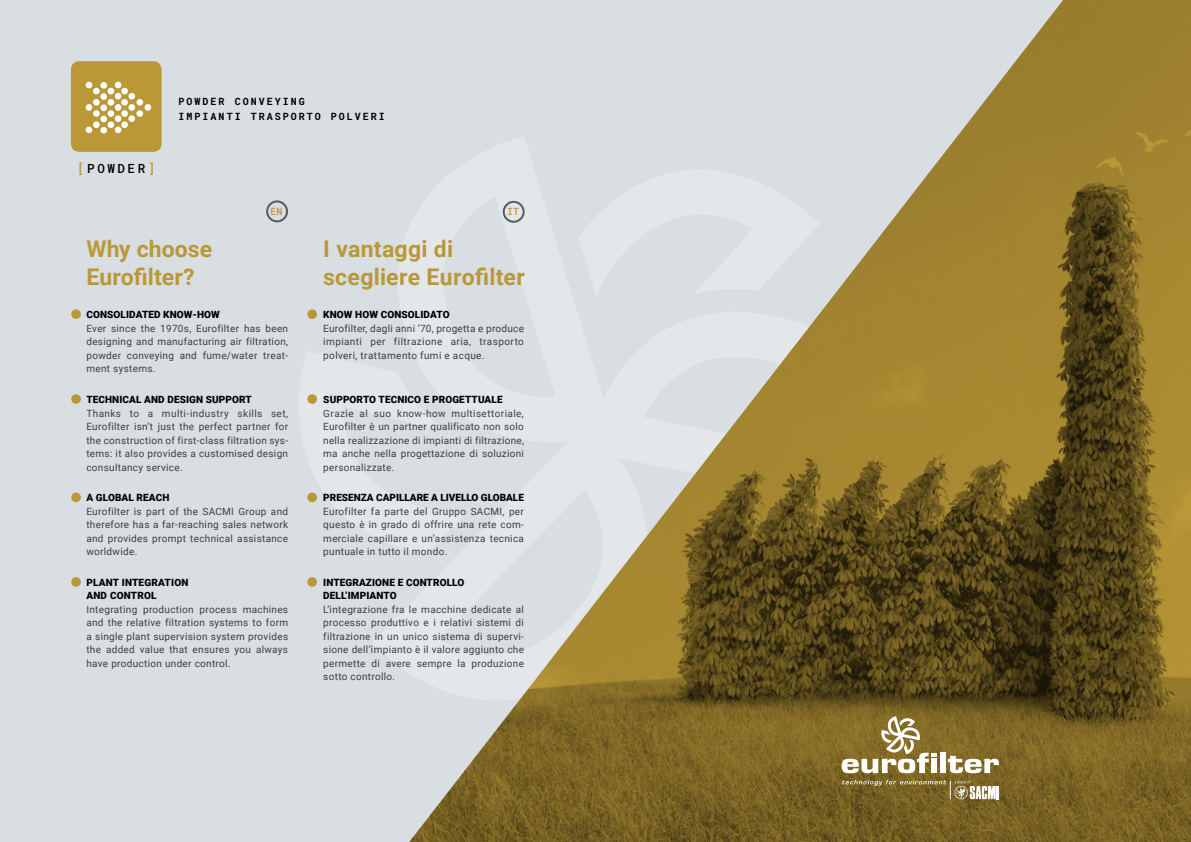
<style>
.page{position:relative;width:1191px;height:842px;background:#fff}
.page>*{position:absolute;margin:0;border:0;box-sizing:border-box;transform-origin:0 0}
.t1{font:700 23px/27.6px "Roboto";letter-spacing:.01em;color:#ba9838}
.t2{font:500 12.6px "Roboto Mono";letter-spacing:.2em;color:#000}
.t3{font:10px/13.5px "Roboto";letter-spacing:.03em;color:#3d3d3f;text-align:justify}
.t4{font:900 10px/13.5px "Roboto";letter-spacing:.01em;color:#000}
.t5{font:700 10px/15px "Roboto Mono";letter-spacing:.2em;color:#000}
.t6{font:500 10px "Roboto Mono";color:#ba9838}
.s1{color:#ba9838}
</style>
<div class="page">
<div style="left:0;top:0;width:409px;height:842px;background:#d8dee1"></div>
<svg style="left:298px;top:351px;width:65px;height:203px;background:#dee3e5"></svg>
<svg style="left:363px;top:136px;width:46px;height:564px;background:#dae0e3"></svg>
<img style="left:409px;top:0;width:782px;height:842px">
<svg style="left:841px;top:716px;width:95px;height:57px"></svg>
<div style="left:930px;top:759px;width:6px;height:14px;background:#fff"></div>
<div style="left:940px;top:753px;width:5px;height:20px;background:#fff"></div>
<svg style="left:948px;top:756px;width:51px;height:17px"></svg>
<svg style="left:842px;top:780px;width:156px;height:19px;background:#8d7b48"></svg>
<div style="left:71px;top:61px;width:91px;height:91px;background:#ba9838;border-radius:8px"></div>
<svg style="left:86px;top:127px;width:6px;height:6px"></svg>
<div style="left:86px;top:104px;width:6px;height:7px;background:#fff;border-radius:50%"></div>
<svg style="left:86px;top:82px;width:6px;height:6px"></svg>
<div style="left:93px;top:121px;width:7px;height:7px;background:#fff;border-radius:50%"></div>
<div style="left:93px;top:110px;width:7px;height:7px;background:#fff;border-radius:50%"></div>
<div style="left:93px;top:99px;width:7px;height:7px;background:#fff;border-radius:50%"></div>
<div style="left:93px;top:88px;width:7px;height:6px;background:#fff;border-radius:50%"></div>
<div style="left:100px;top:127px;width:7px;height:7px;background:#fff;border-radius:50%"></div>
<div style="left:100px;top:116px;width:7px;height:6px;background:#fff;border-radius:50%"></div>
<div style="left:100px;top:104px;width:7px;height:7px;background:#fff;border-radius:50%"></div>
<div style="left:100px;top:93px;width:7px;height:7px;background:#fff;border-radius:50%"></div>
<div style="left:100px;top:82px;width:7px;height:7px;background:#fff;border-radius:50%"></div>
<div style="left:108px;top:121px;width:6px;height:7px;background:#fff;border-radius:50%"></div>
<div style="left:108px;top:110px;width:6px;height:7px;background:#fff;border-radius:50%"></div>
<div style="left:108px;top:99px;width:6px;height:7px;background:#fff;border-radius:50%"></div>
<svg style="left:115px;top:127px;width:6px;height:6px"></svg>
<div style="left:115px;top:115px;width:6px;height:7px;background:#fff;border-radius:50%"></div>
<div style="left:115px;top:104px;width:6px;height:7px;background:#fff;border-radius:50%"></div>
<div style="left:128px;top:104px;width:7px;height:7px;background:#fff;border-radius:50%"></div>
<div style="left:144px;top:104px;width:7px;height:7px;background:#fff;border-radius:50%"></div>
<div style="left:115px;top:93px;width:6px;height:7px;background:#fff;border-radius:50%"></div>
<svg style="left:108px;top:82px;width:13px;height:12px"></svg>
<div style="left:121px;top:121px;width:7px;height:7px;background:#fff;border-radius:50%"></div>
<div style="left:121px;top:110px;width:7px;height:7px;background:#fff;border-radius:50%"></div>
<div style="left:136px;top:110px;width:7px;height:7px;background:#fff;border-radius:50%"></div>
<div style="left:121px;top:99px;width:7px;height:7px;background:#fff;border-radius:50%"></div>
<div style="left:136px;top:99px;width:7px;height:7px;background:#fff;border-radius:50%"></div>
<div style="left:121px;top:88px;width:7px;height:6px;background:#fff;border-radius:50%"></div>
<div style="left:128px;top:115px;width:7px;height:7px;background:#fff;border-radius:50%"></div>
<div style="left:128px;top:93px;width:7px;height:7px;background:#fff;border-radius:50%"></div>
<div style="left:266px;top:200px;width:22px;height:22px;border:2px solid #565b5e;border-radius:50%"></div>
<div style="left:71px;top:309px;width:10px;height:10px;background:#ba9838;border-radius:50%"></div>
<div style="left:71px;top:394px;width:10px;height:10px;background:#ba9838;border-radius:50%"></div>
<div style="left:71px;top:493px;width:10px;height:9px;background:#ba9838;border-radius:50%"></div>
<div style="left:71px;top:577px;width:10px;height:10px;background:#ba9838;border-radius:50%"></div>
<div style="left:503px;top:201px;width:21px;height:22px;border:2px solid #565b5e;border-radius:50%"></div>
<div style="left:307px;top:309px;width:10px;height:10px;background:#ba9838;border-radius:50%"></div>
<div style="left:307px;top:394px;width:10px;height:10px;background:#ba9838;border-radius:50%"></div>
<div style="left:307px;top:493px;width:10px;height:9px;background:#ba9838;border-radius:50%"></div>
<div style="left:307px;top:577px;width:10px;height:10px;background:#ba9838;border-radius:50%"></div>
<p class="t2" style="left:77px;top:160px;width:80px"><span class="s1">[</span>POWDER<span class="s1">]</span></p>
<p class="t5" style="left:179px;top:94px;width:208px">POWDER CONVEYING<br>IMPIANTI TRASPORTO POLVERI</p>
<h1 class="t1" style="left:86px;top:234px;width:127px">Why choose<br>Eurofilter?</h1>
<p class="t6" style="left:271px;top:204px;width:13px">EN</p>
<p class="t4" style="left:86px;top:307px;width:135px">CONSOLIDATED KNOW-HOW</p>
<p class="t3" style="left:86px;top:321px;width:203px">Ever since the 1970s, Eurofilter has been designing and manufacturing air filtration, powder conveying and fume/water treat&shy;ment systems.</p>
<p class="t4" style="left:86px;top:393px;width:167px">TECHNICAL AND DESIGN SUPPORT</p>
<p class="t3" style="left:86px;top:406px;width:203px">Thanks to a multi-industry skills set, Eurofilter isn’t just the perfect partner for the construction of first-class filtration sys&shy;tems: it also provides a customised design consultancy service.</p>
<p class="t4" style="left:86px;top:491px;width:85px">A GLOBAL REACH</p>
<p class="t3" style="left:86px;top:504px;width:203px">Eurofilter is part of the SACMI Group and therefore has a far-reaching sales network and provides prompt technical assistance worldwide.</p>
<p class="t4" style="left:86px;top:575px;width:104px">PLANT INTEGRATION<br>AND CONTROL</p>
<p class="t3" style="left:86px;top:602px;width:203px">Integrating production process machines and the relative filtration systems to form a single plant supervision system provides the added value that ensures you always have production under control.</p>
<p class="t6" style="left:507px;top:205px;width:13px">IT</p>
<h1 class="t1" style="left:323px;top:234px;width:203px">I vantaggi di scegliere Eurofilter</h1>
<p class="t4" style="left:323px;top:307px;width:128px">KNOW HOW CONSOLIDATO</p>
<p class="t3" style="left:323px;top:321px;width:202px">Eurofilter, dagli anni ’70, progetta e produce impianti per filtrazione aria, trasporto polveri, trattamento fumi e acque.</p>
<p class="t4" style="left:323px;top:393px;width:181px">SUPPORTO TECNICO E PROGETTUALE</p>
<p class="t3" style="left:323px;top:406px;width:202px">Grazie al suo know-how multisettoriale, Eurofilter è un partner qualificato non solo nella realizzazione di impianti di filtrazione, ma anche nella progettazione di soluzioni personalizzate.</p>
<p class="t4" style="left:323px;top:491px;width:202px">PRESENZA CAPILLARE A LIVELLO GLOBALE</p>
<p class="t3" style="left:323px;top:504px;width:202px">Eurofilter fa parte del Gruppo SACMI, per questo è in grado di offrire una rete com&shy;merciale capillare e un’assistenza tecnica puntuale in tutto il mondo.</p>
<p class="t4" style="left:323px;top:575px;width:142px">INTEGRAZIONE E CONTROLLO<br>DELL’IMPIANTO</p>
<p class="t3" style="left:323px;top:602px;width:202px">L’integrazione fra le macchine dedicate al processo produttivo e i relativi sistemi di filtrazione in un unico sistema di supervi&shy;sione dell’impianto è il valore aggiunto che permette di avere sempre la produzione sotto controllo.</p>
</div>
